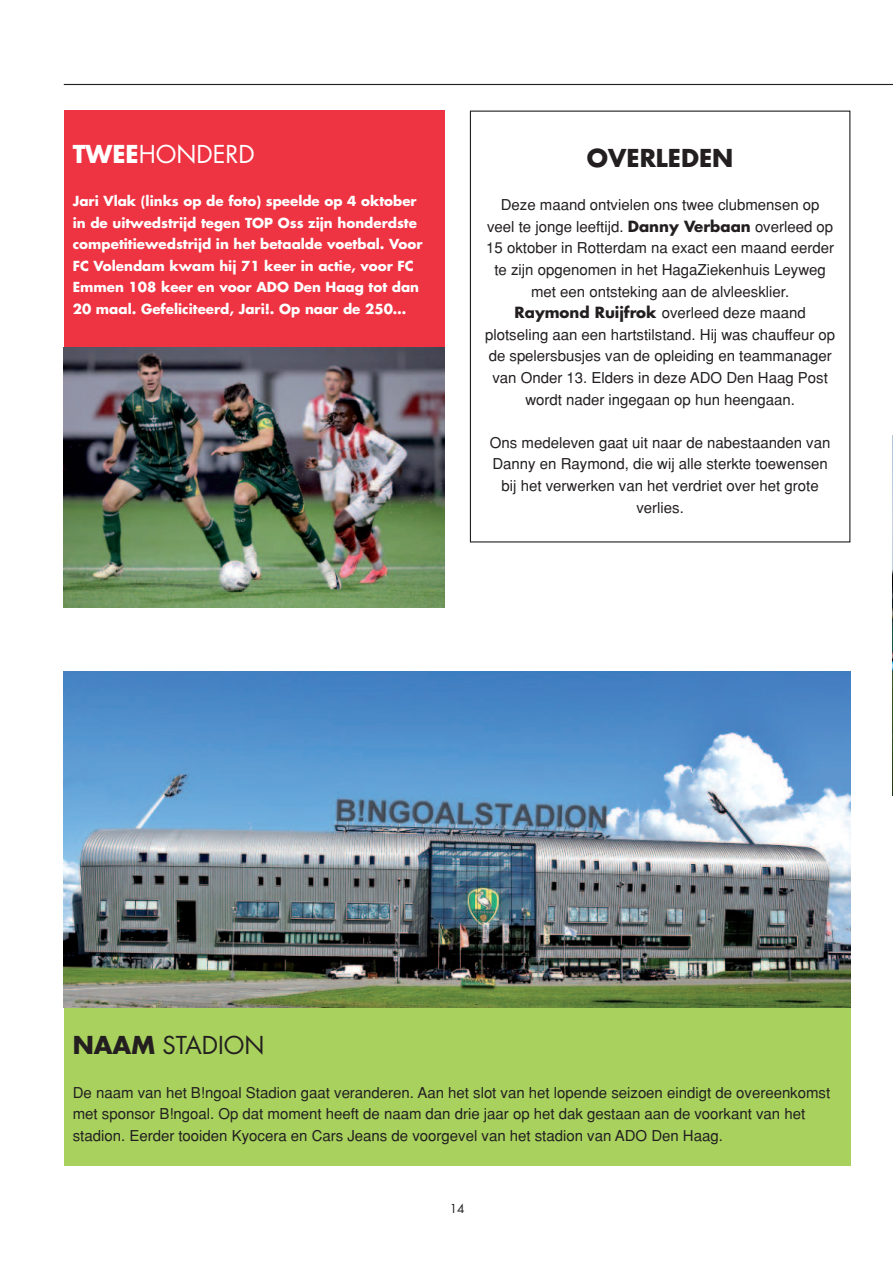
<style>
.page{position:relative;width:893px;height:1263px;background:#fff}
.page>*{position:absolute;margin:0;border:0;box-sizing:border-box;transform-origin:0 0}
.t1{font:24px "Futura";color:#fff}
.t2{font:24px "Futura";color:#231f20}
.t3{font:700 24px "Futura";color:#231f20}
.t4{font:15px/21.6px "Helvetica";color:#231f20;text-align:center}
.t5{font:700 13.5px/21.6px "Futura";color:#fff}
.t6{font:12px "Futura";color:#231f20}
.s1{font-weight:700}
.s2{font-family:"Futura";font-weight:700}
</style>
<div class="page">
<hr style="left:64px;top:84px;width:829px;height:1px;background:#231f20">
<div style="left:64px;top:111px;width:380px;height:495px;background:#ee3342"></div>
<div style="left:64px;top:1002px;width:786px;height:163px;background:#a8d15e"></div>
<img style="left:64px;top:672px;width:786px;height:335px">
<img style="left:892px;top:435px;width:1px;height:360px">
<img style="left:64px;top:348px;width:380px;height:259px">
<h1 class="t1" style="left:73px;top:139px;width:184px"><span class="s1">TWEE</span>HONDERD</h1>
<p class="t5" style="left:73px;top:191px;width:351px">Jari Vlak (links op de foto) speelde op 4 oktober in de uitwedstrijd tegen TOP Oss zijn honderdste competitiewedstrijd in het betaalde voetbal. Voor FC Volendam kwam hij 71 keer in actie, voor FC Emmen 108 keer en voor ADO Den Haag tot dan 20 maal. Gefeliciteerd, Jari!. Op naar de 250…</p>
<h1 class="t3" style="left:587px;top:147px;width:148px">OVERLEDEN</h1>
<p class="t4" style="left:485px;top:195px;width:352px">Deze maand ontvielen ons twee clubmensen op<br>veel te jonge leeftijd. <span class="s2">Danny Verbaan</span> overleed op 15 oktober in Rotterdam na exact een maand eerder te zijn opgenomen in het HagaZiekenhuis Leyweg met een ontsteking aan de alvleesklier.<br><span class="s2">Raymond Ruijfrok</span> overleed deze maand plotseling aan een hartstilstand. Hij was chauffeur op de spelersbusjes van de opleiding en teammanager van Onder 13. Elders in deze ADO Den Haag Post wordt nader ingegaan op hun heengaan.</p>
<p class="t4" style="left:490px;top:433px;width:342px">Ons medeleven gaat uit naar de nabestaanden van Danny en Raymond, die wij alle sterkte toewensen bij het verwerken van het verdriet over het grote verlies.</p>
<h1 class="t2" style="left:73px;top:1030px;width:193px"><span class="s1">NAAM</span> STADION</h1>
<p class="t4" style="left:73px;top:1082px;width:759px;text-align:left">De naam van het B!ngoal Stadion gaat veranderen. Aan het slot van het lopende seizoen eindigt de overeenkomst met sponsor B!ngoal. Op dat moment heeft de naam dan drie jaar op het dak gestaan aan de voorkant van het stadion. Eerder tooiden Kyocera en Cars Jeans de voorgevel van het stadion van ADO Den Haag.</p>
<p class="t6" style="left:450px;top:1201px;width:16px">14</p>
</div>
